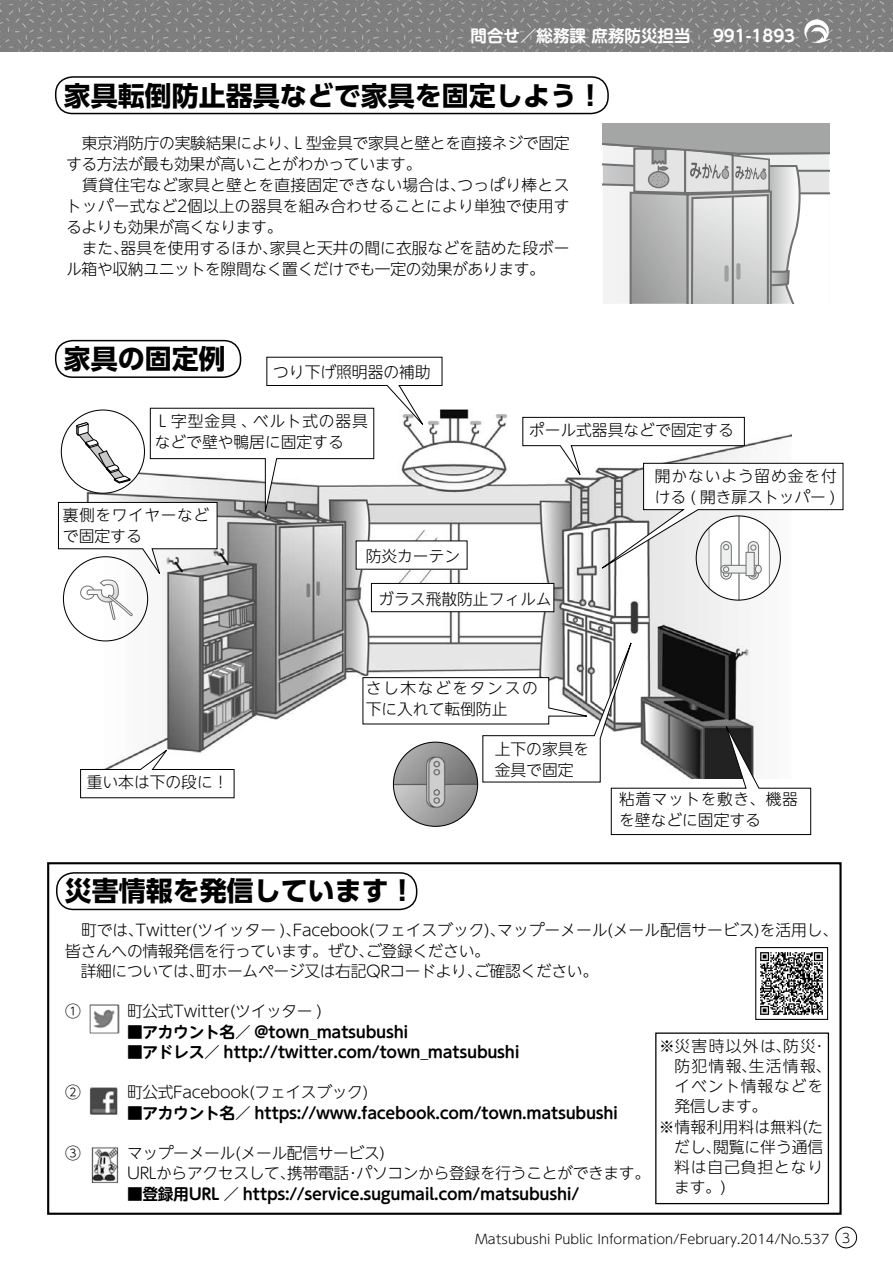
<style>
.page{position:relative;width:893px;height:1263px;background:#fff}
.page>*{position:absolute;margin:0;border:0;box-sizing:border-box;transform-origin:0 0}
.t1{font:700 27px "UD Shin Go Pro";color:#000}
.t2{font:700 16.5px "UD Shin M Go Pro De";color:#fff}
.t3{font:300 15.75px/21px "UD Shin Go NT Pro";color:#000}
.t4{font:300 15.75px/20.2px "UD Shin Go NT Pro";letter-spacing:-.02em;color:#000}
.t5{font:700 15.75px/20.2px "UD Shin M Go Pro De";letter-spacing:-.02em;color:#000}
.t6{font:300 15.75px/21px "UD Shin Go NT Pro";letter-spacing:.055em;color:#000}
.t7{font:300 15.75px/21px "UD Shin Go NT Pro";letter-spacing:.02em;color:#000}
.t8{font:300 15.75px "UD Shin Go NT Pro";letter-spacing:.085em;color:#000}
.t9{font:300 15.75px/21px "UD Shin Go NT Pro";letter-spacing:.105em;color:#000}
.t10{font:300 15.75px "UD Shin M Go Pro";letter-spacing:-.02em;color:#000}
.t11{font:300 15.75px/21px "UD Shin Go NT Pro";letter-spacing:.035em;color:#000}
.t12{font:300 12.9px "UD Shin M Go Pro";color:#000}
.s1{font-family:"UD Shin M Go Pro"}
.s2{font-family:"UD Shin Go NT Pro"}
</style>
<div class="page">
<div style="left:836px;top:1227px;width:21px;height:21px;border:1px solid #000;border-radius:50%"></div>
<div style="left:47px;top:862px;width:795px;height:353px;border:2px solid #000"></div>
<div style="left:56px;top:872px;width:361px;height:38px;border:1px solid #000;border-radius:17px"></div>
<img style="left:89px;top:1004px;width:30px;height:30px">
<img style="left:89px;top:1087px;width:29px;height:28px">
<img style="left:91px;top:1147px;width:28px;height:36px">
<div style="left:655px;top:1032px;width:174px;height:172px;border:1px solid #000"></div>
<img style="left:760px;top:952px;width:63px;height:63px">
<div style="left:755px;top:947px;width:73px;height:73px;border:1px solid #000"></div>
<img style="left:0;top:0;width:893px;height:51px">
<img style="left:803px;top:18px;width:29px;height:26px">
<div style="left:55px;top:76px;width:554px;height:38px;border:1px solid #000;border-radius:17px"></div>
<div style="left:55px;top:340px;width:186px;height:38px;border:1px solid #000;border-radius:17px"></div>
<svg style="left:58px;top:356px;width:786px;height:479px"></svg>
<div style="left:755px;top:565px;width:6px;height:8px;background:#eeefef;border-radius:50%"></div>
<div style="left:755px;top:565px;width:7px;height:8px;border:1px solid #727172;border-radius:50%"></div>
<svg style="left:603px;top:124px;width:226px;height:180px"></svg>
<p class="t2" style="left:470px;top:23px;width:326px">問合せ／総務課 庶務防災担当　 991-1893</p>
<h1 class="t1" style="left:64px;top:73px;width:542px">家具転倒防止器具などで家具を固定しよう！</h1>
<p class="t3" style="left:66px;top:132px;width:505px;text-indent:16px">東京消防庁の実験結果により､<span class="s1">Ｌ</span>型金具で家具と壁とを直接ネジで固定する方法が最も効果が高いことがわかっています。</p>
<p class="t3" style="left:66px;top:174px;width:505px;text-align:justify;text-indent:16px">賃貸住宅など家具と壁とを直接固定できない場合は､つっぱり棒とストッパー式など<span class="s1">2</span>個以上の器具を組み合わせることにより単独で使用するよりも効果が高くなります。</p>
<p class="t4" style="left:66px;top:237px;width:505px;line-height:21px;text-indent:16px">また､器具を使用するほか､家具と天井の間に衣服などを詰めた段ボール箱や収納ユニットを隙間なく置くだけでも一定の効果があります。</p>
<h1 class="t1" style="left:64px;top:337px;width:163px">家具の固定例</h1>
<p class="t3" style="left:273px;top:361px;width:159px">つり下げ照明器の補助</p>
<p class="t3" style="left:155px;top:410px;width:215px"><span class="s1">Ｌ</span>字型金具､ベルト式の器具などで壁や鴨居に固定する</p>
<p class="t11" style="left:63px;top:504px;width:148px">裏側をワイヤーなどで固定する</p>
<p class="t3" style="left:366px;top:545px;width:96px">防炎カーテン</p>
<p class="t3" style="left:529px;top:419px;width:206px">ポール式器具などで固定する</p>
<p class="t6" style="left:655px;top:465px;width:183px">開かないよう留め金を付ける <span class="s1">(</span> 開き扉ストッパー <span class="s1">)</span></p>
<p class="t3" style="left:87px;top:771px;width:143px">重い本は下の段に！</p>
<p class="t3" style="left:378px;top:588px;width:175px">ガラス飛散防止フィルム</p>
<p class="t9" style="left:366px;top:677px;width:174px">さし木などをタンスの下に入れて転倒防止</p>
<p class="t3" style="left:495px;top:738px;width:96px">上下の家具を金具で固定</p>
<p class="t7" style="left:619px;top:788px;width:180px">粘着マットを敷き、機器を壁などに固定する</p>
<h1 class="t1" style="left:65px;top:869px;width:353px">災害情報を発信しています！</h1>
<p class="t3" style="left:81px;top:919px;width:751px">町では､<span class="s1">Twitter(</span>ツイッター <span class="s1">)</span>､<span class="s1">Facebook(</span>フェイスブック<span class="s1">)</span>､マップーメール<span class="s1">(</span>メール配信サービス<span class="s1">)</span>を活用し､</p>
<p class="t4" style="left:65px;top:940px;width:426px">皆さんへの情報発信を行っています。ぜひ､ご登録ください。</p>
<p class="t4" style="left:81px;top:960px;width:519px">詳細については､町ホームページ又は右記<span class="s1">QR</span>コードより､ご確認ください。</p>
<p class="t3" style="left:65px;top:1000px;width:17px">①</p>
<p class="t10" style="left:127px;top:998px;width:197px"><span class="s2">町公式</span>Twitter(<span class="s2">ツイッター</span> )</p>
<p class="t5" style="left:65px;top:1021px;width:456px">　　　　■アカウント名／ @town_matsubushi<br>　　　　■アドレス／ http://twitter.com/town_matsubushi</p>
<p class="t3" style="left:65px;top:1081px;width:17px">②</p>
<p class="t4" style="left:127px;top:1082px;width:243px">町公式<span class="s1">Facebook(</span>フェイスブック<span class="s1">)</span></p>
<p class="t5" style="left:65px;top:1102px;width:554px">　　　　■アカウント名／ https://www.facebook.com/town.matsubushi</p>
<p class="t3" style="left:65px;top:1142px;width:17px">③</p>
<p class="t4" style="left:127px;top:1142px;width:525px">マップーメール<span class="s1">(</span>メール配信サービス<span class="s1">)<br>URL</span>からアクセスして､携帯電話･パソコンから登録を行うことができます。</p>
<p class="t5" style="left:127px;top:1183px;width:454px">■登録用URL ／ https://service.sugumail.com/matsubushi/</p>
<p class="t8" style="left:659px;top:1033px;width:166px"><span class="s1">※</span>災害時以外は､防災･</p>
<p class="t8" style="left:674px;top:1053px;width:150px">防犯情報､生活情報､</p>
<p class="t6" style="left:674px;top:1075px;width:150px">イベント情報などを</p>
<p class="t3" style="left:674px;top:1095px;width:94px">発信します。</p>
<p class="t7" style="left:659px;top:1115px;width:166px"><span class="s1">※</span>情報利用料は無料<span class="s1">(</span>た</p>
<p class="t3" style="left:674px;top:1136px;width:150px">だし､閲覧に伴う通信</p>
<p class="t6" style="left:674px;top:1156px;width:150px">料は自己負担となり</p>
<p class="t3" style="left:674px;top:1176px;width:54px">ます。<span class="s1">)</span></p>
<p class="t12" style="left:475px;top:1229px;width:377px">Matsubushi Public Information/February.2014/No.537 3</p>
</div>
